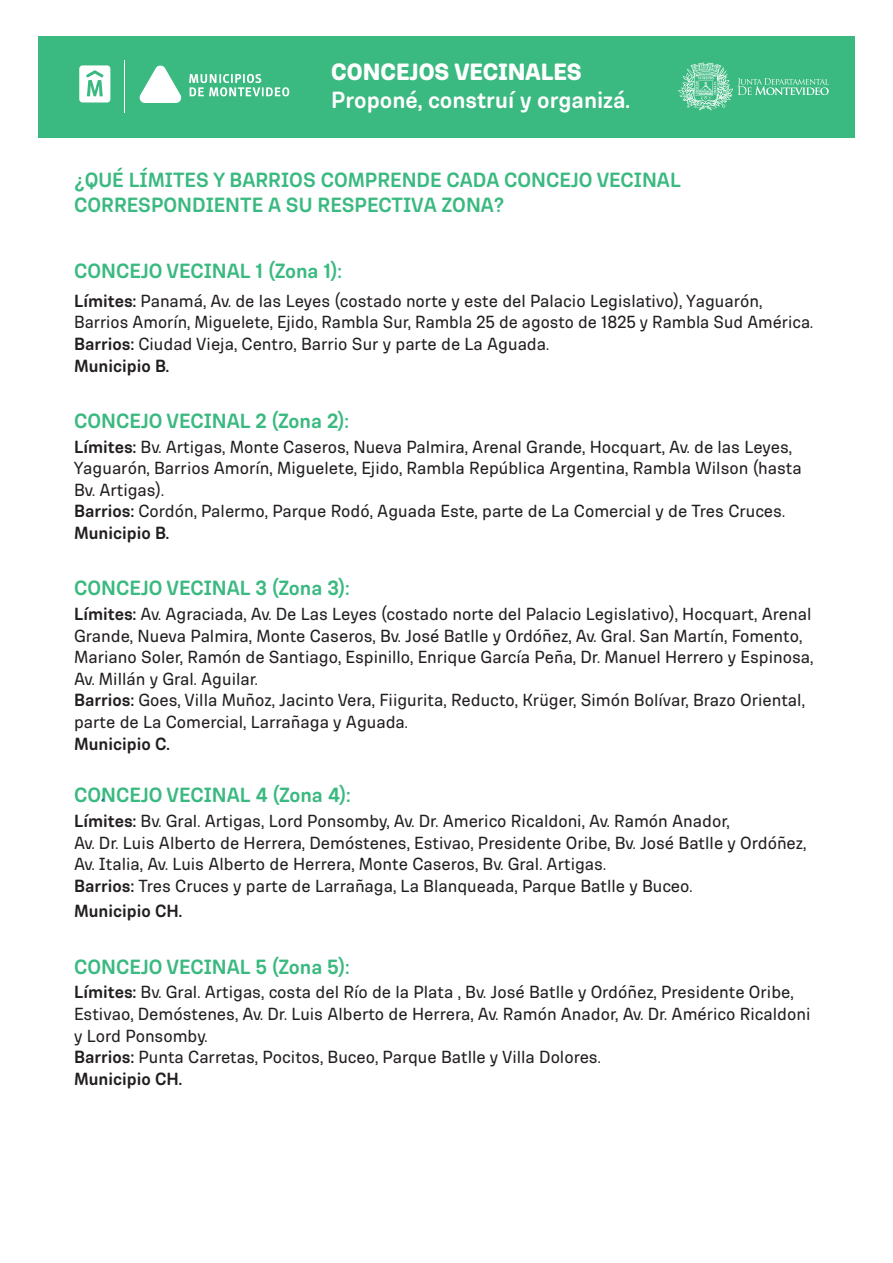
<style>
.page{position:relative;width:893px;height:1263px;background:#fff}
.page>*{position:absolute;margin:0;border:0;box-sizing:border-box;transform-origin:0 0}
.t1{font:700 23.85px "Ciudadana";color:#fff}
.t2{font:900 23.85px "Ciudadana";color:#fff}
.t3{font:700 21px/25.2px "Ciudadana";color:#3ab980}
.t4{font:18px/21.6px "Ciudadana";color:#231f20}
.t5{font:700 18px "Ciudadana";color:#231f20}
.s1{font-weight:700}
</style>
<div class="page">
<div style="left:38px;top:36px;width:817px;height:101px;background:#3ab980"></div>
<hr style="left:124px;top:60px;width:1px;height:53px;background:#fff">
<svg style="left:139px;top:65px;width:43px;height:38px"></svg>
<svg style="left:189px;top:74px;width:100px;height:22px"></svg>
<svg style="left:79px;top:65px;width:31px;height:37px"></svg>
<svg style="left:678px;top:63px;width:151px;height:47px"></svg>
<h1 class="t2" style="left:331px;top:57px;width:252px">CONCEJOS VECINALES</h1>
<h1 class="t1" style="left:331px;top:86px;width:300px">Proponé, construí y organizá.</h1>
<p class="t3" style="left:74px;top:167px;width:608px">¿QUÉ LÍMITES Y BARRIOS COMPRENDE CADA CONCEJO VECINAL<br>CORRESPONDIENTE A SU RESPECTIVA ZONA?</p>
<p class="t3" style="left:74px;top:257px;width:269px">CONCEJO VECINAL 1 (Zona 1):</p>
<p class="t4" style="left:74px;top:290px;width:740px"><span class="s1">Límites:</span> Panamá, Av. de las Leyes (costado norte y este del Palacio Legislativo), Yaguarón, Barrios Amorín, Miguelete, Ejido, Rambla Sur, Rambla 25 de agosto de 1825 y Rambla Sud América.<br><span class="s1">Barrios:</span> Ciudad Vieja, Centro, Barrio Sur y parte de La Aguada.<br><span class="s1">Municipio B.</span></p>
<p class="t3" style="left:74px;top:408px;width:276px">CONCEJO VECINAL 2 (Zona 2):</p>
<p class="t4" style="left:74px;top:435px;width:729px"><span class="s1">Límites:</span> Bv. Artigas, Monte Caseros, Nueva Palmira, Arenal Grande, Hocquart, Av. de las Leyes, Yaguarón, Barrios Amorín, Miguelete, Ejido, Rambla República Argentina, Rambla Wilson (hasta Bv. Artigas).<br><span class="s1">Barrios:</span> Cordón, Palermo, Parque Rodó, Aguada Este, parte de La Comercial y de Tres Cruces.<br><span class="s1">Municipio B.</span></p>
<p class="t3" style="left:74px;top:575px;width:277px">CONCEJO VECINAL 3 (Zona 3):</p>
<p class="t4" style="left:74px;top:603px;width:741px"><span class="s1">Límites:</span> Av. Agraciada, Av. De Las Leyes (costado norte del Palacio Legislativo), Hocquart, Arenal Grande, Nueva Palmira, Monte Caseros, Bv. José Batlle y Ordóñez, Av. Gral. San Martín, Fomento, Mariano Soler, Ramón de Santiago, Espinillo, Enrique García Peña, Dr. Manuel Herrero y Espinosa, Av. Millán y Gral. Aguilar.<br><span class="s1">Barrios:</span> Goes, Villa Muñoz, Jacinto Vera, Fiigurita, Reducto, Krüger, Simón Bolívar, Brazo Oriental, parte de La Comercial, Larrañaga y Aguada.</p>
<p class="t5" style="left:74px;top:733px;width:97px">Municipio C.</p>
<p class="t3" style="left:74px;top:782px;width:278px">CONCEJO VECINAL 4 (Zona 4):</p>
<p class="t4" style="left:74px;top:810px;width:734px"><span class="s1">Límites:</span> Bv. Gral. Artigas, Lord Ponsomby, Av. Dr. Americo Ricaldoni, Av. Ramón Anador,<br>Av. Dr. Luis Alberto de Herrera, Demóstenes, Estivao, Presidente Oribe, Bv. José Batlle y Ordóñez, Av. Italia, Av. Luis Alberto de Herrera, Monte Caseros, Bv. Gral. Artigas.<br><span class="s1">Barrios:</span> Tres Cruces y parte de Larrañaga, La Blanqueada, Parque Batlle y Buceo.</p>
<p class="t5" style="left:74px;top:899px;width:110px">Municipio CH.</p>
<p class="t3" style="left:74px;top:953px;width:277px">CONCEJO VECINAL 5 (Zona 5):</p>
<p class="t4" style="left:74px;top:981px;width:738px"><span class="s1">Límites:</span> Bv. Gral. Artigas, costa del Río de la Plata , Bv. José Batlle y Ordóñez, Presidente Oribe, Estivao, Demóstenes, Av. Dr. Luis Alberto de Herrera, Av. Ramón Anador, Av. Dr. Américo Ricaldoni y Lord Ponsomby.<br><span class="s1">Barrios:</span> Punta Carretas, Pocitos, Buceo, Parque Batlle y Villa Dolores.<br><span class="s1">Municipio CH.</span></p>
</div>
